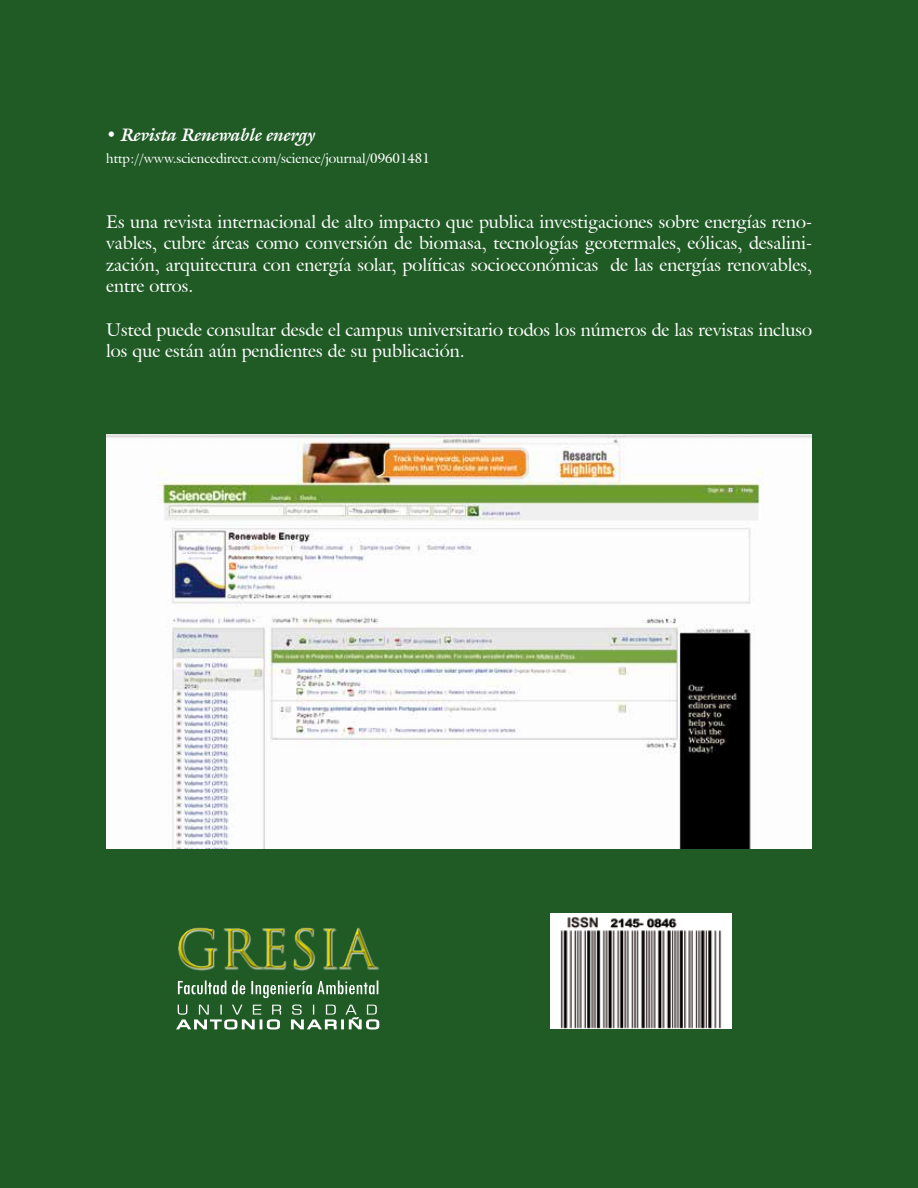
<style>
.page{position:relative;width:918px;height:1188px;background:#205b25}
.page>*{position:absolute;margin:0;border:0;box-sizing:border-box;transform-origin:0 0}
.t1{font:18px/21.6px "Galliard IT Cby BT";color:#fff;text-align:justify}
.t2{font:italic 700 18px "Galliard IT Cby BT";color:#fff}
.t3{font:13.5px "Galliard IT Cby BT";color:#fff}
</style>
<div class="page">
<img style="left:106px;top:434px;width:705px;height:414px">
<img style="left:178px;top:927px;width:201px;height:44px">
<svg style="left:176px;top:980px;width:203px;height:50px"></svg>
<img style="left:551px;top:914px;width:180px;height:115px">
<p class="t2" style="left:106px;top:123px;width:211px">• Revista Renewable energy</p>
<p class="t3" style="left:106px;top:149px;width:325px">http://www.sciencedirect.com/science/journal/09601481</p>
<p class="t1" style="left:106px;top:210px;width:707px">Es una revista internacional de alto impacto que publica investigaciones sobre energías reno&shy;vables, cubre áreas como conversión de biomasa, tecnologías geotermales, eólicas, desalini&shy;zación, arquitectura con energía solar, políticas socioeconómicas de las energías renovables, entre otros.</p>
<p class="t1" style="left:106px;top:318px;width:707px">Usted puede consultar desde el campus universitario todos los números de las revistas incluso los que están aún pendientes de su publicación.</p>
</div>
